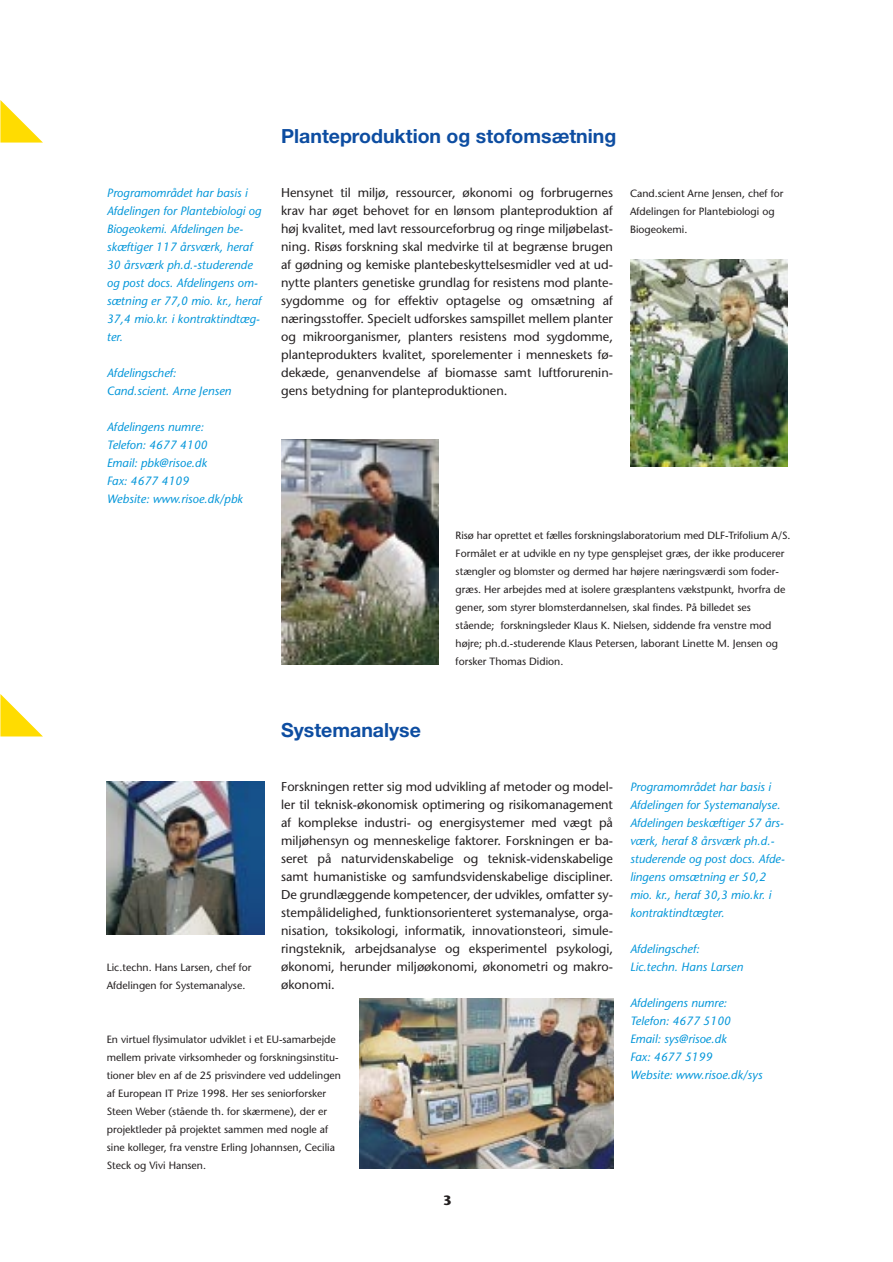
<style>
.page{position:relative;width:893px;height:1262px;background:#fff}
.page>*{position:absolute;margin:0;border:0;box-sizing:border-box;transform-origin:0 0}
.t1{font:700 19.5px "Helvetica Neue";color:#0d4da1}
.t2{font:700 13.5px "Stone Sans";color:#231f20}
.t3{font:12.75px/18px "Stone Sans";color:#231f20;text-align:justify}
.t4{font:italic 12px/18px "Stone Sans";color:#0095d9}
.t5{font:10.5px/18px "Stone Sans";color:#231f20}
</style>
<div class="page">
<img style="left:360px;top:998px;width:253px;height:171px">
<img style="left:281px;top:440px;width:157px;height:224px">
<img style="left:630px;top:260px;width:157px;height:206px">
<svg style="left:0;top:100px;width:43px;height:42px"></svg>
<svg style="left:0;top:694px;width:43px;height:42px"></svg>
<img style="left:107px;top:782px;width:157px;height:152px">
<p class="t4" style="left:107px;top:185px;width:156px">Programområdet har basis i<br>Afdelingen for Plantebiologi og<br>Biogeokemi. Afdelingen be&shy;skæftiger 117 årsværk, heraf<br>30 årsværk ph.d.-studerende og post docs. Afdelingens om&shy;sætning er 77,0 mio. kr., heraf<br>37,4 mio.kr. i kontraktindtæg&shy;ter.</p>
<p class="t4" style="left:107px;top:365px;width:126px">Afdelingschef:<br>Cand.scient. Arne Jensen</p>
<p class="t4" style="left:107px;top:419px;width:138px">Afdelingens numre:<br>Telefon: 4677 4100<br>Email: pbk@risoe.dk<br>Fax: 4677 4109<br>Website: www.risoe.dk/pbk</p>
<h1 class="t1" style="left:281px;top:129px;width:336px">Planteproduktion og stofomsætning</h1>
<p class="t3" style="left:281px;top:184px;width:333px">Hensynet til miljø, ressourcer, økonomi og forbrugernes krav har øget behovet for en lønsom planteproduktion af høj kvalitet, med lavt ressourceforbrug og ringe miljøbelast&shy;ning. Risøs forskning skal medvirke til at begrænse brugen af gødning og kemiske plantebeskyttelsesmidler ved at ud&shy;nytte planters genetiske grundlag for resistens mod plante&shy;sygdomme og for effektiv optagelse og omsætning af næringsstoffer. Specielt udforskes samspillet mellem planter og mikroorganismer, planters resistens mod sygdomme, planteprodukters kvalitet, sporelementer i menneskets fø&shy;dekæde, genanvendelse af biomasse samt luftforurenin&shy;gens betydning for planteproduktionen.</p>
<p class="t5" style="left:630px;top:185px;width:155px">Cand.scient Arne Jensen, chef for<br>Afdelingen for Plantebiologi og<br>Biogeokemi.</p>
<p class="t5" style="left:455px;top:527px;width:336px">Risø har oprettet et fælles forskningslaboratorium med DLF-Trifolium A/S.<br>Formålet er at udvikle en ny type gensplejset græs, der ikke producerer stængler og blomster og dermed har højere næringsværdi som foder&shy;græs. Her arbejdes med at isolere græsplantens vækstpunkt, hvorfra de gener, som styrer blomsterdannelsen, skal findes. På billedet ses stående; forskningsleder Klaus K. Nielsen, siddende fra venstre mod højre; ph.d.-studerende Klaus Petersen, laborant Linette M. Jensen og forsker Thomas Didion.</p>
<h1 class="t1" style="left:281px;top:723px;width:141px">Systemanalyse</h1>
<p class="t3" style="left:281px;top:778px;width:333px">Forskningen retter sig mod udvikling af metoder og model&shy;ler til teknisk-økonomisk optimering og risikomanagement af komplekse industri- og energisystemer med vægt på miljøhensyn og menneskelige faktorer. Forskningen er ba&shy;seret på naturvidenskabelige og teknisk-videnskabelige samt humanistiske og samfundsvidenskabelige discipliner.<br>De grundlæggende kompetencer, der udvikles, omfatter sy&shy;stempålidelighed, funktionsorienteret systemanalyse, orga&shy;nisation, toksikologi, informatik, innovationsteori, simule&shy;ringsteknik, arbejdsanalyse og eksperimentel psykologi, økonomi, herunder miljøøkonomi, økonometri og makro&shy;økonomi.</p>
<p class="t4" style="left:630px;top:779px;width:156px">Programområdet har basis i<br>Afdelingen for Systemanalyse.<br>Afdelingen beskæftiger 57 års&shy;værk, heraf 8 årsværk ph.d.- studerende og post docs. Afde&shy;lingens omsætning er 50,2 mio. kr., heraf 30,3 mio.kr. i kontraktindtægter.</p>
<p class="t4" style="left:630px;top:941px;width:114px">Afdelingschef:<br>Lic.techn. Hans Larsen</p>
<p class="t4" style="left:630px;top:995px;width:134px">Afdelingens numre:<br>Telefon: 4677 5100<br>Email: sys@risoe.dk<br>Fax: 4677 5199<br>Website: www.risoe.dk/sys</p>
<p class="t5" style="left:107px;top:959px;width:146px">Lic.techn. Hans Larsen, chef for<br>Afdelingen for Systemanalyse.</p>
<p class="t5" style="left:107px;top:1031px;width:236px">En virtuel flysimulator udviklet i et EU-samarbejde mellem private virksomheder og forskningsinstitu&shy;tioner blev en af de 25 prisvindere ved uddelingen af European IT Prize 1998. Her ses seniorforsker Steen Weber (stående th. for skærmene), der er projektleder på projektet sammen med nogle af sine kolleger, fra venstre Erling Johannsen, Cecilia Steck og Vivi Hansen.</p>
<p class="t2" style="left:443px;top:1195px;width:10px">3</p>
</div>
